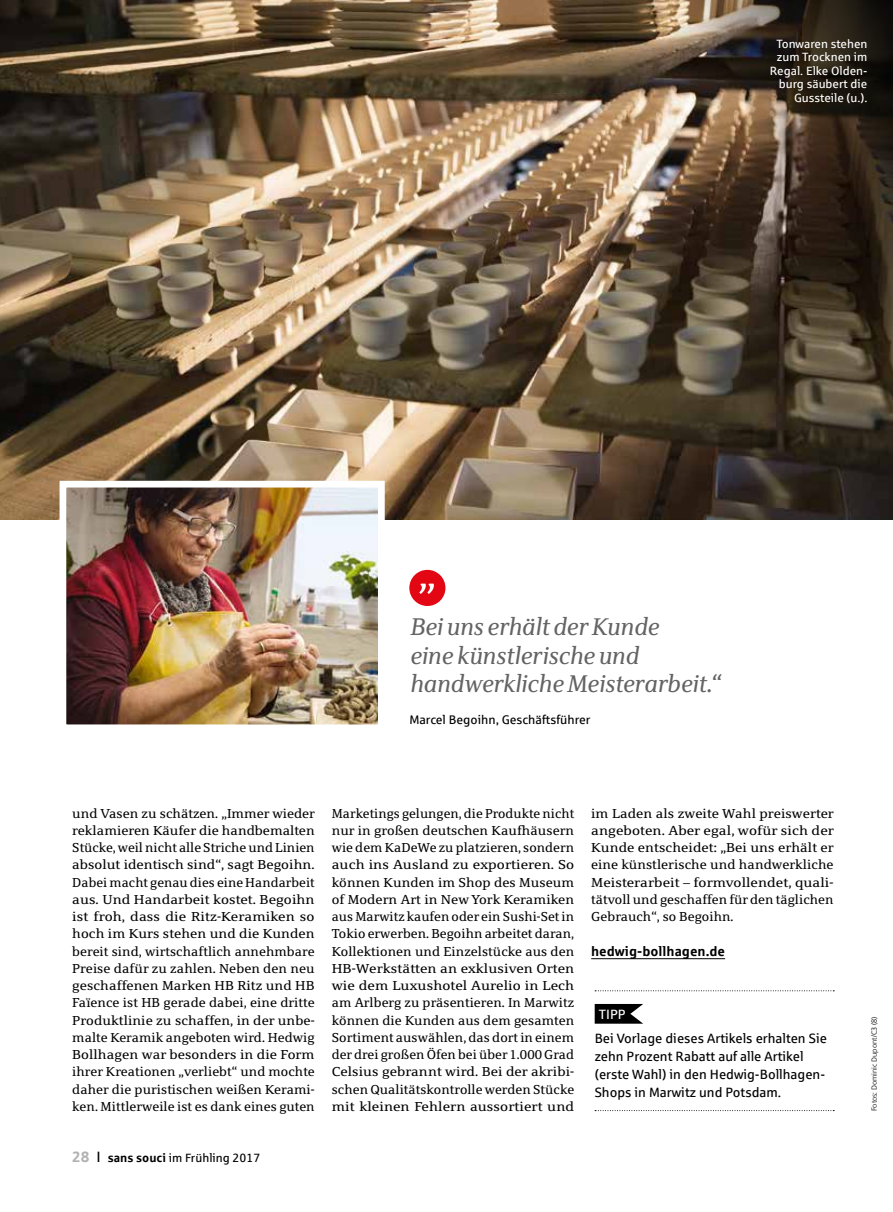
<style>
.page{position:relative;width:893px;height:1212px;background:#fff}
.page>*{position:absolute;margin:0;border:0;box-sizing:border-box;transform-origin:0 0}
.t1{font:italic 24px/28.8px "Sparkasse Serif";letter-spacing:-.01em;color:#646363}
.t2{font:13.5px/18px "Sparkasse Rg";color:#000}
.t3{font:700 13.5px "Sparkasse Rg";color:#000}
.t4{font:13.5px "Sparkasse Rg";color:#fff}
.t5{font:12.9px/17.2px "Sparkasse Serif";letter-spacing:.005em;color:#000;text-align:justify}
.t6{font:12.9px/17.2px "Sparkasse Serif";letter-spacing:.005em;color:#000;text-align:justify;scale:1.05 1}
.t7{font:12.45px "Sparkasse Rg";color:#000}
.t8{font:12px/13.5px "Sparkasse Rg";color:#fff;text-align:right}
.t9{font:12px "Sparkasse Rg";color:#000}
.t10{font:7.5px "Sparkasse Lt";color:#000}
.s1{font-weight:700;font-size:15px;color:#b3b2b2}
.s2{font-size:15px}
.s3{font-weight:700}
</style>
<div class="page">
<hr style="left:591px;top:958px;width:134px;height:1px;background:#000">
<img style="left:0;top:0;width:665px;height:520px">
<svg style="left:665px;top:0;width:228px;height:520px;background:#44382b"></svg>
<img style="left:68px;top:489px;width:309px;height:234px">
<div style="left:60px;top:481px;width:325px;height:250px;border:7px solid #fff"></div>
<div style="left:409px;top:570px;width:36px;height:36px;background:#e30613;border-radius:50%"></div>
<svg style="left:419px;top:584px;width:15px;height:10px"></svg>
<svg style="left:595px;top:1004px;width:48px;height:20px"></svg>
<svg style="left:595px;top:990px;width:239px;height:1px"></svg>
<svg style="left:595px;top:1110px;width:239px;height:1px"></svg>
<p class="t8" style="left:770px;top:37px;width:99px">Tonwaren stehen zum Trocknen im<br>Regal. Elke Olden&shy;burg säubert die<br>Gussteile (u.).</p>
<h1 class="t1" style="left:409px;top:611px;width:312px">Bei uns erhält der Kunde<br>eine künstlerische und handwerkliche Meisterarbeit.“</h1>
<p class="t7" style="left:409px;top:712px;width:183px">Marcel Begoihn, Geschäftsführer</p>
<p class="t5" style="left:72px;top:804px;width:244px">und Vasen zu schätzen. „Immer wieder reklamieren Käufer die handbemalten Stücke, weil nicht alle Striche und Linien absolut identisch sind“, sagt Begoihn.<br>Dabei macht genau dies eine Handarbeit aus. Und Handarbeit kostet. Begoihn ist froh, dass die Ritz-Keramiken so hoch im Kurs stehen und die Kunden bereit sind, wirtschaftlich annehmbare Preise dafür zu zahlen. Neben den neu geschaffenen Marken HB Ritz und HB Faïence ist HB gerade dabei, eine dritte Produktlinie zu schaffen, in der unbe&shy;malte Keramik angeboten wird. Hedwig Bollhagen war besonders in die Form ihrer Kreationen „verliebt“ und mochte daher die puristischen weißen Kerami&shy;ken. Mittlerweile ist es dank eines guten</p>
<p class="t9" style="left:72px;top:1150px;width:189px"><span class="s1">28</span> <span class="s2">I</span> <span class="s3">sans souci</span> im Frühling 2017</p>
<p class="t5" style="left:332px;top:804px;width:244px">Marketings gelungen, die Produkte nicht nur in großen deutschen Kaufhäusern wie dem KaDeWe zu platzieren, sondern auch ins Ausland zu exportieren. So können Kunden im Shop des Museum of Modern Art in New York Keramiken aus Marwitz kaufen oder ein Sushi-Set in Tokio erwerben. Begoihn arbeitet daran, Kollektionen und Einzelstücke aus den HB-Werkstätten an exklusiven Orten wie dem Luxushotel Aurelio in Lech am Arlberg zu präsentieren. In Marwitz können die Kunden aus dem gesamten Sortiment auswählen, das dort in einem der drei großen Öfen bei über 1.000 Grad Celsius gebrannt wird. Bei der akribi&shy;schen Qualitätskontrolle werden Stücke mit kleinen Fehlern aussortiert und</p>
<p class="t6" style="left:591px;top:804px;width:233px">im Laden als zweite Wahl preiswerter angeboten. Aber egal, wofür sich der Kunde entscheidet: „Bei uns erhält er eine künstlerische und handwerkliche Meisterarbeit – formvollendet, quali&shy;tätvoll und geschaffen für den täglichen Gebrauch“, so Begoihn.</p>
<p class="t3" style="left:591px;top:942px;width:135px">hedwig-bollhagen.de</p>
<p class="t4" style="left:599px;top:1006px;width:28px">TIPP</p>
<p class="t2" style="left:595px;top:1029px;width:234px">Bei Vorlage dieses Artikels erhalten Sie zehn Prozent Rabatt auf alle Artikel (erste Wahl) in den Hedwig-Bollhagen-Shops in Marwitz und Potsdam.</p>
<p class="t10" style="left:870px;top:1111px;width:95px;rotate:-90deg">Fotos: Dominic Dupont/C3 (8)</p>
</div>
